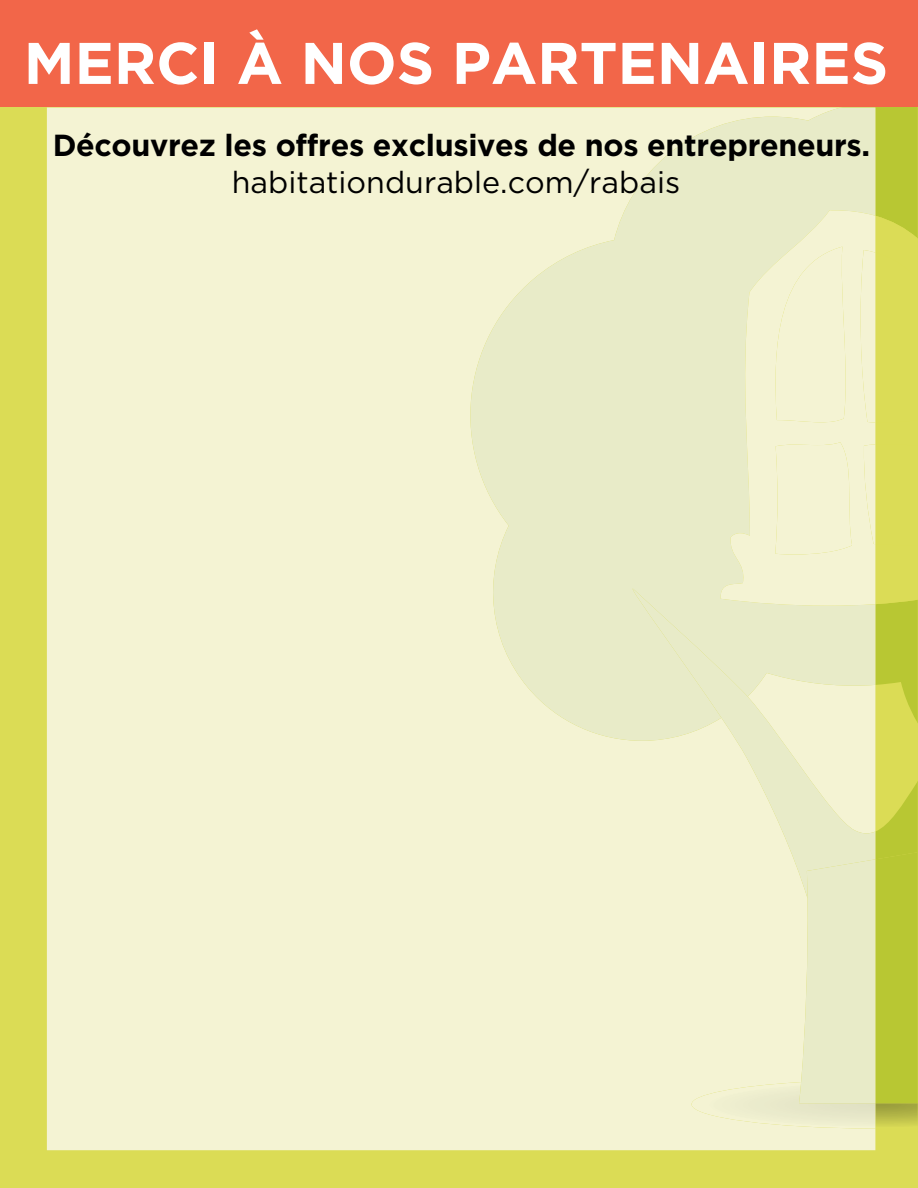
<style>
.page{position:relative;width:918px;height:1188px;background:#fff}
.page>*{position:absolute;margin:0;border:0;box-sizing:border-box;transform-origin:0 0}
.t1{font:700 58.65px "Gotham HTF";color:#fff}
.t2{font:700 30.45px "Gotham HTF";letter-spacing:-.01em;color:#000}
.t3{font:30.45px "Gotham HTF";color:#000}
</style>
<div class="page">
<div style="left:0;top:13px;width:917px;height:1175px;background:#dbdc55"></div>
<div style="left:47px;top:108px;width:828px;height:1042px;background:#f4f3d3"></div>
<svg style="left:449px;top:108px;width:323px;height:633px;background:#ecedcb"></svg>
<svg style="left:630px;top:589px;width:245px;height:309px;background:#edeecc"></svg>
<svg style="left:692px;top:767px;width:226px;height:362px;background:#e5e8b2"></svg>
<svg style="left:720px;top:210px;width:52px;height:396px;background:#edeecc"></svg>
<svg style="left:772px;top:107px;width:146px;height:630px"></svg>
<div style="left:0;top:0;width:918px;height:106px;background:#f26649"></div>
<h1 class="t1" style="left:24px;top:29px;width:866px">MERCI À NOS PARTENAIRES</h1>
<p class="t2" style="left:53px;top:128px;width:819px">Découvrez les offres exclusives de nos entrepreneurs.</p>
<p class="t3" style="left:232px;top:165px;width:450px">habitationdurable.com/rabais</p>
</div>
